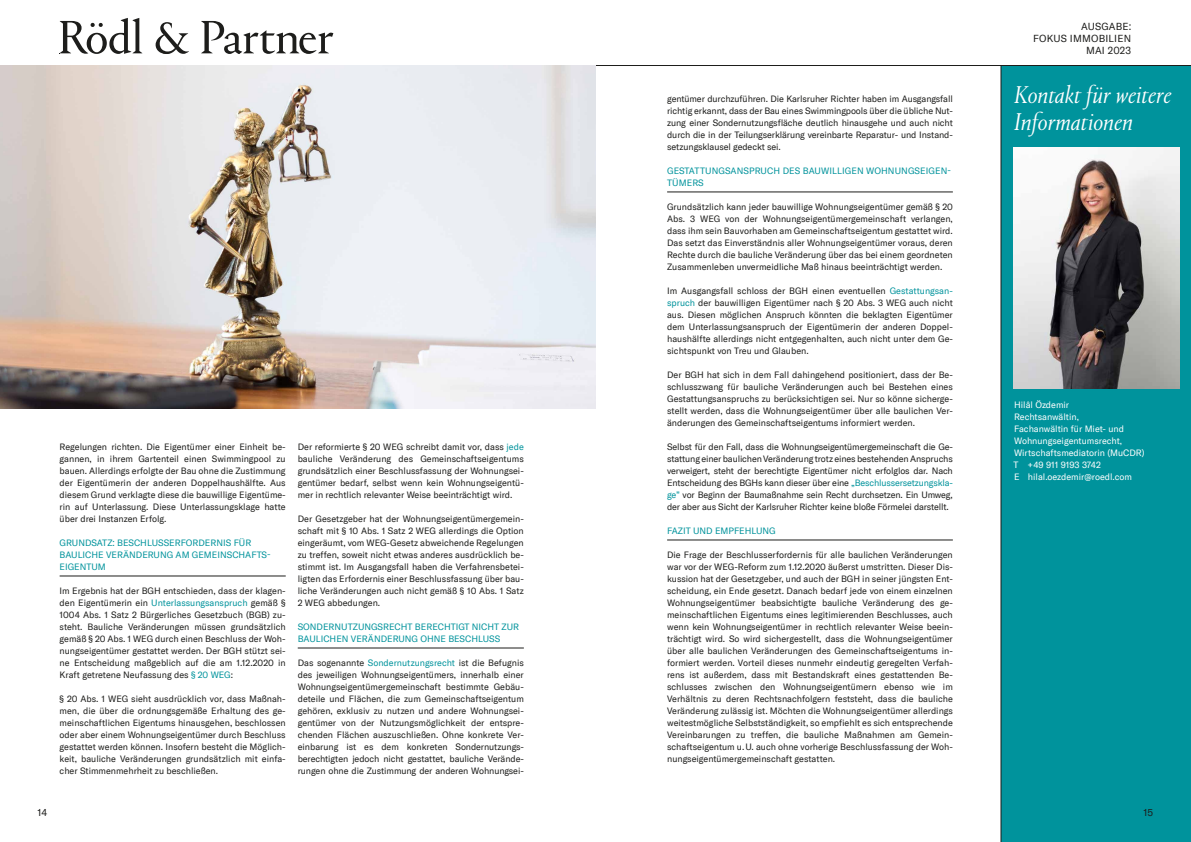
<style>
.page{position:relative;width:1191px;height:842px;background:#fff}
.page>*{position:absolute;margin:0;border:0;box-sizing:border-box;transform-origin:0 0}
.t1{font:italic 300 25px/27px "Portrait TT";color:#fff}
.t2{font:10px/12px "GT America";letter-spacing:.02em;color:#1d1d1b;text-align:right}
.t3{font:9px/12px "GT America";color:#1d1d1b;text-align:justify}
.t4{font:9px/12px "GT America";color:#00939c}
.t5{font:9px/12px "GT America";color:#fff}
.s1{color:#00939c}
</style>
<div class="page">
<hr style="left:0;top:65px;width:1191px;height:1px;background:#1d1d1b">
<svg style="left:60px;top:18px;width:273px;height:36px"></svg>
<hr style="left:60px;top:576px;width:226px;height:1px;background:#1d1d1b">
<hr style="left:298px;top:648px;width:226px;height:1px;background:#1d1d1b">
<div style="left:1001px;top:66px;width:190px;height:776px;background:#00939c"></div>
<hr style="left:1000px;top:66px;width:1px;height:776px;background:#1d1d1b">
<hr style="left:667px;top:192px;width:286px;height:1px;background:#1d1d1b">
<hr style="left:667px;top:540px;width:286px;height:1px;background:#1d1d1b">
<img style="left:1013px;top:147px;width:166px;height:241px">
<img style="left:0;top:66px;width:595px;height:342px">
<p class="t3" style="left:60px;top:441px;width:228px">Regelungen richten. Die Eigentümer einer Einheit be&shy;gannen, in ihrem Gartenteil einen Swimmingpool zu bauen. Allerdings erfolgte der Bau ohne die Zustimmung der Eigentümerin der anderen Doppelhaushälfte. Aus diesem Grund verklagte diese die bauwillige Eigentüme&shy;rin auf Unterlassung. Diese Unterlassungsklage hatte über drei Instanzen Erfolg.</p>
<p class="t4" style="left:60px;top:537px;width:212px">GRUNDSATZ: BESCHLUSSERFORDERNIS FÜR<br>BAULICHE VERÄNDERUNG AM GEMEINSCHAFTS-<br>EIGENTUM</p>
<p class="t3" style="left:60px;top:585px;width:228px">Im Ergebnis hat der BGH entschieden, dass der klagen&shy;den Eigentümerin ein <span class="s1">Unterlassungsanspruch</span> gemäß § 1004 Abs. 1 Satz 2 Bürgerliches Gesetzbuch (BGB) zu&shy;steht. Bauliche Veränderungen müssen grundsätzlich gemäß § 20 Abs. 1 WEG durch einen Beschluss der Woh&shy;nungseigentümer gestattet werden. Der BGH stützt sei&shy;ne Entscheidung maßgeblich auf die am 1.12.2020 in Kraft getretene Neufassung des <span class="s1">§ 20 WEG</span>:</p>
<p class="t3" style="left:60px;top:693px;width:228px">§ 20 Abs. 1 WEG sieht ausdrücklich vor, dass Maßnah&shy;men, die über die ordnungsgemäße Erhaltung des ge&shy;meinschaftlichen Eigentums hinausgehen, beschlossen oder aber einem Wohnungseigentümer durch Beschluss gestattet werden können. Insofern besteht die Möglich&shy;keit, bauliche Veränderungen grundsätzlich mit einfa&shy;cher Stimmenmehrheit zu beschließen.</p>
<p class="t3" style="left:298px;top:441px;width:228px">Der reformierte § 20 WEG schreibt damit vor, dass <span class="s1">jede </span>bauliche Veränderung des Gemeinschaftseigentums grundsätzlich einer Beschlussfassung der Wohnungsei&shy;gentümer bedarf, selbst wenn kein Wohnungseigentü&shy;mer in rechtlich relevanter Weise beeinträchtigt wird.</p>
<p class="t3" style="left:298px;top:513px;width:228px">Der Gesetzgeber hat der Wohnungseigentümergemein&shy;schaft mit § 10 Abs. 1 Satz 2 WEG allerdings die Option eingeräumt, vom WEG-Gesetz abweichende Regelungen zu treffen, soweit nicht etwas anderes ausdrücklich be&shy;stimmt ist. Im Ausgangsfall haben die Verfahrensbetei&shy;ligten das Erfordernis einer Beschlussfassung über bau&shy;liche Veränderungen auch nicht gemäß § 10 Abs. 1 Satz 2 WEG abbedungen.</p>
<p class="t4" style="left:298px;top:621px;width:223px">SONDERNUTZUNGSRECHT BERECHTIGT NICHT ZUR<br>BAULICHEN VERÄNDERUNG OHNE BESCHLUSS</p>
<p class="t3" style="left:298px;top:657px;width:228px">Das sogenannte <span class="s1">Sondernutzungsrecht</span> ist die Befugnis des jeweiligen Wohnungseigentümers, innerhalb einer Wohnungseigentümergemeinschaft bestimmte Gebäu&shy;deteile und Flächen, die zum Gemeinschaftseigentum gehören, exklusiv zu nutzen und andere Wohnungsei&shy;gentümer von der Nutzungsmöglichkeit der entspre&shy;chenden Flächen auszuschließen. Ohne konkrete Ver&shy;einbarung ist es dem konkreten Sondernutzungs&shy;berechtigten jedoch nicht gestattet, bauliche Verände&shy;rungen ohne die Zustimmung der anderen Wohnungsei-</p>
<p class="t3" style="left:667px;top:93px;width:287px">gentümer durchzuführen. Die Karlsruher Richter haben im Ausgangsfall richtig erkannt, dass der Bau eines Swimmingpools über die übliche Nut&shy;zung einer Sondernutzungsfläche deutlich hinausgehe und auch nicht durch die in der Teilungserklärung vereinbarte Reparatur- und Instand&shy;setzungsklausel gedeckt sei.</p>
<p class="t4" style="left:667px;top:165px;width:285px">GESTATTUNGSANSPRUCH DES BAUWILLIGEN WOHNUNGSEIGEN-<br>TÜMERS</p>
<p class="t3" style="left:667px;top:201px;width:287px">Grundsätzlich kann jeder bauwillige Wohnungseigentümer gemäß § 20<br>Abs. 3 WEG von der Wohnungseigentümergemeinschaft verlangen, dass ihm sein Bauvorhaben am Gemeinschaftseigentum gestattet wird.<br>Das setzt das Einverständnis aller Wohnungseigentümer voraus, deren Rechte durch die bauliche Veränderung über das bei einem geordneten Zusammenleben unvermeidliche Maß hinaus beeinträchtigt werden.</p>
<p class="t3" style="left:667px;top:285px;width:287px">Im Ausgangsfall schloss der BGH einen eventuellen <span class="s1">Gestattungsan&shy;spruch</span> der bauwilligen Eigentümer nach § 20 Abs. 3 WEG auch nicht aus. Diesen möglichen Anspruch könnten die beklagten Eigentümer dem Unterlassungsanspruch der Eigentümerin der anderen Doppel&shy;haushälfte allerdings nicht entgegenhalten, auch nicht unter dem Ge&shy;sichtspunkt von Treu und Glauben.</p>
<p class="t3" style="left:667px;top:369px;width:287px">Der BGH hat sich in dem Fall dahingehend positioniert, dass der Be&shy;schlusszwang für bauliche Veränderungen auch bei Bestehen eines Gestattungsanspruchs zu berücksichtigen sei. Nur so könne sicherge&shy;stellt werden, dass die Wohnungseigentümer über alle baulichen Ver&shy;änderungen des Gemeinschaftseigentums informiert werden.</p>
<p class="t3" style="left:667px;top:441px;width:287px">Selbst für den Fall, dass die Wohnungseigentümergemeinschaft die Ge&shy;stattung einer baulichen Veränderung trotz eines bestehenden Anspruchs verweigert, steht der berechtigte Eigentümer nicht erfolglos dar. Nach Entscheidung des BGHs kann dieser über eine <span class="s1">„Beschlussersetzungskla&shy;ge”</span> vor Beginn der Baumaßnahme sein Recht durchsetzen. Ein Umweg, der aber aus Sicht der Karlsruher Richter keine bloße Förmelei darstellt.</p>
<p class="t4" style="left:667px;top:525px;width:110px">FAZIT UND EMPFEHLUNG</p>
<p class="t3" style="left:667px;top:549px;width:287px">Die Frage der Beschlusserfordernis für alle baulichen Veränderungen war vor der WEG-Reform zum 1.12.2020 äußerst umstritten. Dieser Dis&shy;kussion hat der Gesetzgeber, und auch der BGH in seiner jüngsten Ent&shy;scheidung, ein Ende gesetzt. Danach bedarf jede von einem einzelnen Wohnungseigentümer beabsichtigte bauliche Veränderung des ge&shy;meinschaftlichen Eigentums eines legitimierenden Beschlusses, auch wenn kein Wohnungseigentümer in rechtlich relevanter Weise beein&shy;trächtigt wird. So wird sichergestellt, dass die Wohnungseigentümer über alle baulichen Veränderungen des Gemeinschaftseigentums in&shy;formiert werden. Vorteil dieses nunmehr eindeutig geregelten Verfah&shy;rens ist außerdem, dass mit Bestandskraft eines gestattenden Be&shy;schlusses zwischen den Wohnungseigentümern ebenso wie im Verhältnis zu deren Rechtsnachfolgern feststeht, dass die bauliche Veränderung zulässig ist. Möchten die Wohnungseigentümer allerdings weitestmögliche Selbstständigkeit, so empfiehlt es sich entsprechende Vereinbarungen zu treffen, die bauliche Maßnahmen am Gemein&shy;schaftseigentum u. U. auch ohne vorherige Beschlussfassung der Woh&shy;nungseigentümergemeinschaft gestatten.</p>
<p class="t2" style="left:1033px;top:20px;width:100px">AUSGABE:<br>FOKUS IMMOBILIEN<br>MAI 2023</p>
<h1 class="t1" style="left:1014px;top:81px;width:159px">Kontakt für weitere<br>Informationen</h1>
<p class="t5" style="left:1013px;top:399px;width:133px">Hilâl Özdemir<br>Rechtsanwältin,<br>Fachanwältin für Miet- und<br>Wohnungseigentumsrecht,<br>Wirtschaftsmediatorin (MuCDR)<br>T +49 911 9193 3742<br>E hilal.oezdemir@roedl.com</p>
<p class="t2" style="left:38px;top:806px;width:11px">14</p>
<p class="t2" style="left:1143px;top:806px;width:11px">15</p>
</div>
